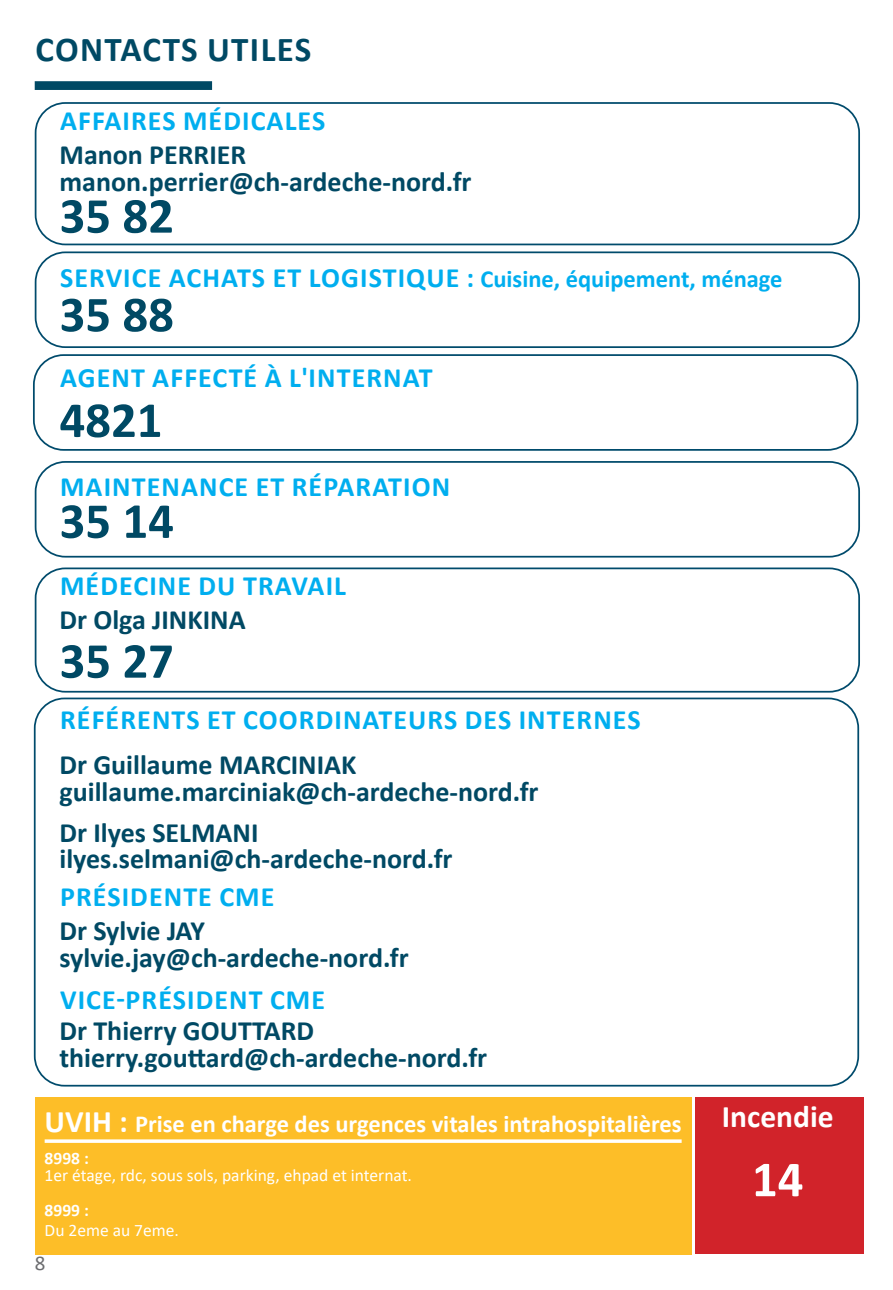
<style>
.page{position:relative;width:893px;height:1290px;background:#fff}
.page>*{position:absolute;margin:0;border:0;box-sizing:border-box;transform-origin:0 0}
.t1{font:700 50.75px "Calibri";color:#004964}
.t2{font:700 50.75px "Calibri";color:#fff}
.t3{font:700 35px "Calibri";letter-spacing:.04em;color:#004964}
.t4{font:700 31.5px "Calibri";color:#fff}
.t5{font:700 28px "Calibri";color:#004964}
.t6{font:700 28px "Calibri";letter-spacing:.04em;color:#00aeef}
.t7{font:700 24.5px "Calibri";color:#fff}
.t8{font:21px "Calibri";color:#6c6d70}
.t9{font:17.5px/17.5px "Calibri";color:#fff}
.s1{font-size:24.5px}
.s2{font-size:31.5px}
.s3{font-weight:700}
</style>
<div class="page">
<div style="left:35px;top:81px;width:177px;height:9px;background:#004964"></div>
<div style="left:695px;top:1097px;width:169px;height:157px;background:#d1232a"></div>
<div style="left:35px;top:1097px;width:657px;height:158px;background:#fdbe28"></div>
<svg style="left:45px;top:1139px;width:637px;height:4px;background:#fef6e4"></svg>
<div style="left:34px;top:697px;width:825px;height:389px;border:2px solid #004b6c;border-radius:30px"></div>
<div style="left:35px;top:567px;width:825px;height:125px;border:2px solid #004b6c;border-radius:30px"></div>
<div style="left:33px;top:354px;width:825px;height:97px;border:2px solid #004b6c;border-radius:30px"></div>
<div style="left:35px;top:251px;width:825px;height:97px;border:2px solid #004b6c;border-radius:30px"></div>
<div style="left:35px;top:102px;width:825px;height:143px;border:2px solid #004b6c;border-radius:30px"></div>
<div style="left:35px;top:461px;width:825px;height:96px;border:2px solid #004b6c;border-radius:30px"></div>
<p class="t3" style="left:35px;top:25px;width:278px">CONTACTS UTILES</p>
<p class="t6" style="left:60px;top:101px;width:267px">AFFAIRES MÉDICALES</p>
<p class="t5" style="left:60px;top:135px;width:188px">Manon PERRIER</p>
<p class="t5" style="left:60px;top:162px;width:414px">manon.perrier@ch-ardeche-nord.fr</p>
<p class="t1" style="left:60px;top:180px;width:116px">35 82</p>
<p class="t6" style="left:60px;top:258px;width:724px">SERVICE ACHATS ET LOGISTIQUE : <span class="s1">Cuisine, équipement, ménage</span></p>
<p class="t1" style="left:60px;top:278px;width:116px">35 88</p>
<p class="t6" style="left:60px;top:358px;width:374px">AGENT AFFECTÉ À L'INTERNAT</p>
<p class="t1" style="left:60px;top:384px;width:104px">4821</p>
<p class="t6" style="left:60px;top:467px;width:392px">MAINTENANCE ET RÉPARATION</p>
<p class="t1" style="left:60px;top:485px;width:116px">35 14</p>
<p class="t6" style="left:60px;top:566px;width:288px">MÉDECINE DU TRAVAIL</p>
<p class="t5" style="left:60px;top:600px;width:188px">Dr Olga JINKINA</p>
<p class="t1" style="left:60px;top:625px;width:116px">35 27</p>
<p class="t6" style="left:60px;top:699px;width:582px">RÉFÉRENTS ET COORDINATEURS DES INTERNES</p>
<p class="t5" style="left:60px;top:745px;width:298px">Dr Guillaume MARCINIAK</p>
<p class="t5" style="left:60px;top:771px;width:480px">guillaume.marciniak@ch-ardeche-nord.fr</p>
<p class="t5" style="left:60px;top:812px;width:200px">Dr Ilyes SELMANI</p>
<p class="t6" style="left:60px;top:877px;width:216px">PRÉSIDENTE CME</p>
<p class="t5" style="left:60px;top:839px;width:394px">ilyes.selmani@ch-ardeche-nord.fr</p>
<p class="t5" style="left:60px;top:911px;width:147px">Dr Sylvie JAY</p>
<p class="t5" style="left:60px;top:937px;width:351px">sylvie.jay@ch-ardeche-nord.fr</p>
<p class="t6" style="left:60px;top:979px;width:267px">VICE-PRÉSIDENT CME</p>
<p class="t5" style="left:60px;top:1011px;width:256px">Dr Thierry GOUTTARD</p>
<p class="t5" style="left:60px;top:1037px;width:429px">thierry.gouttard@ch-ardeche-nord.fr</p>
<p class="t7" style="left:45px;top:1107px;width:638px"><span class="s2">UVIH :</span> Prise en charge des urgences vitales intrahospitalières</p>
<p class="t9" style="left:45px;top:1149px;width:369px"><span class="s3">8998 :<br></span>1er étage, rdc, sous sols, parking, ehpad et internat.</p>
<p class="t9" style="left:45px;top:1200px;width:136px;line-height:19.2px"><span class="s3">8999 :<br></span>Du 2eme au 7eme.</p>
<p class="t8" style="left:35px;top:1248px;width:12px">8</p>
<p class="t4" style="left:722px;top:1094px;width:113px">Incendie</p>
<p class="t2" style="left:752px;top:1143px;width:53px">14</p>
</div>
